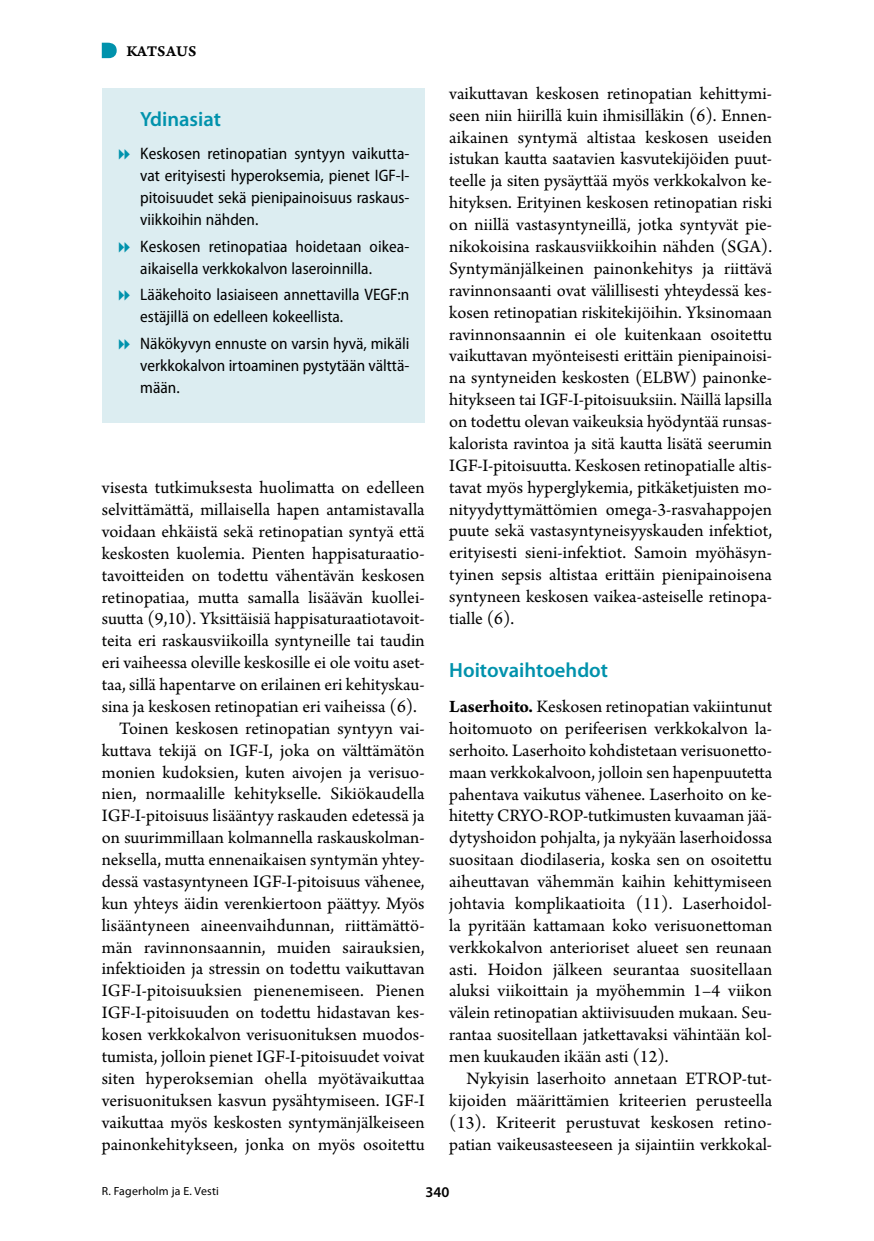
<style>
.page{position:relative;width:874px;height:1241px;background:#fff}
.page>*{position:absolute;margin:0;border:0;box-sizing:border-box;transform-origin:0 0}
.t1{font:600 20.65px "Myriad Pro";color:#0092ac}
.t2{font:18.38px/21.9px "Arno Pro";color:#000;text-align:justify}
.t3{font:semi-condensed 16.62px/21.9px "Myriad Pro";color:#000;text-align:justify}
.t4{font:15.75px "Arno Pro Smbd Caption";letter-spacing:.005em;color:#000}
.t5{font:600 14.88px "Myriad Pro";color:#000}
.t6{font:11.9px "Myriad Pro";letter-spacing:.02em;color:#000}
.s1{font-weight:700}
</style>
<div class="page">
<svg style="left:102px;top:43px;width:15px;height:15px"></svg>
<div style="left:102px;top:88px;width:322px;height:335px;background:#dcedf1"></div>
<p class="t4" style="left:126px;top:41px;width:71px">KATSAUS</p>
<p class="t1" style="left:140px;top:106px;width:82px">Ydinasiat</p>
<p class="t3" style="left:140px;top:142px;width:270px">Keskosen retinopatian syntyyn vaikutta‑ vat erityisesti hyperoksemia, pienet IGF-I&shy;pitoisuudet sekä pienipainoisuus raskaus‑ viikkoihin nähden.</p>
<p class="t3" style="left:140px;top:235px;width:269px">Keskosen retinopatiaa hoidetaan oikea&shy;aikaisella verkkokalvon laseroinnilla.</p>
<p class="t3" style="left:140px;top:284px;width:270px">Lääkehoito lasiaiseen annettavilla VEGF:n estäjillä on edelleen kokeellista.</p>
<p class="t3" style="left:140px;top:332px;width:270px">Näkökyvyn ennuste on varsin hyvä, mikäli verkkokalvon irtoaminen pystytään välttä‑ mään.</p>
<p class="t2" style="left:102px;top:477px;width:324px">visesta tutkimuksesta huolimatta on edelleen</p>
<p class="t2" style="left:102px;top:499px;width:324px">selvittämättä, millaisella hapen antamistavalla</p>
<p class="t2" style="left:102px;top:521px;width:324px">voidaan ehkäistä sekä retinopatian syntyä että</p>
<p class="t2" style="left:102px;top:543px;width:323px">keskosten kuolemia. Pienten happisaturaatio-</p>
<p class="t2" style="left:102px;top:565px;width:324px">tavoitteiden on todettu vähentävän keskosen</p>
<p class="t2" style="left:102px;top:587px;width:324px">retinopatiaa, mutta samalla lisäävän kuollei-</p>
<p class="t2" style="left:102px;top:608px;width:324px">suutta (9,10). Yksittäisiä happisaturaatiotavoit-</p>
<p class="t2" style="left:102px;top:630px;width:324px">teita eri raskausviikoilla syntyneille tai taudin</p>
<p class="t2" style="left:102px;top:652px;width:324px">eri vaiheessa oleville keskosille ei ole voitu aset-</p>
<p class="t2" style="left:102px;top:674px;width:324px">taa, sillä hapentarve on erilainen eri kehityskau-</p>
<p class="t2" style="left:102px;top:696px;width:316px">sina ja keskosen retinopatian eri vaiheissa (6).</p>
<p class="t2" style="left:119px;top:718px;width:307px">Toinen keskosen retinopatian syntyyn vai-</p>
<p class="t2" style="left:102px;top:740px;width:324px">kuttava tekijä on IGF-I, joka on välttämätön</p>
<p class="t2" style="left:102px;top:762px;width:324px">monien kudoksien, kuten aivojen ja verisuo-</p>
<p class="t2" style="left:102px;top:783px;width:324px">nien, normaalille kehitykselle. Sikiökaudella</p>
<p class="t2" style="left:102px;top:805px;width:324px">IGF-I-pitoisuus lisääntyy raskauden edetessä ja</p>
<p class="t2" style="left:102px;top:827px;width:324px">on suurimmillaan kolmannella raskauskolman-</p>
<p class="t2" style="left:102px;top:849px;width:324px">neksella, mutta ennenaikaisen syntymän yhtey-</p>
<p class="t2" style="left:102px;top:871px;width:324px">dessä vastasyntyneen IGF-I-pitoisuus vähenee,</p>
<p class="t2" style="left:102px;top:893px;width:324px">kun yhteys äidin verenkiertoon päättyy. Myös</p>
<p class="t2" style="left:102px;top:915px;width:324px">lisääntyneen aineenvaihdunnan, riittämättö-</p>
<p class="t2" style="left:102px;top:936px;width:324px">män ravinnonsaannin, muiden sairauksien,</p>
<p class="t2" style="left:102px;top:958px;width:324px">infektioiden ja stressin on todettu vaikuttavan</p>
<p class="t2" style="left:102px;top:980px;width:324px">IGF-I-pitoisuuksien pienenemiseen. Pienen</p>
<p class="t2" style="left:102px;top:1002px;width:324px">IGF-I-pitoisuuden on todettu hidastavan kes-</p>
<p class="t2" style="left:102px;top:1024px;width:324px">kosen verkkokalvon verisuonituksen muodos-</p>
<p class="t2" style="left:102px;top:1046px;width:324px">tumista, jolloin pienet IGF-I-pitoisuudet voivat</p>
<p class="t2" style="left:102px;top:1068px;width:324px">siten hyperoksemian ohella myötävaikuttaa</p>
<p class="t2" style="left:102px;top:1090px;width:324px">verisuonituksen kasvun pysähtymiseen. IGF-I</p>
<p class="t2" style="left:102px;top:1111px;width:324px">vaikuttaa myös keskosten syntymänjälkeiseen</p>
<p class="t2" style="left:102px;top:1133px;width:324px">painonkehitykseen, jonka on myös osoitettu</p>
<p class="t2" style="left:449px;top:83px;width:324px">vaikuttavan keskosen retinopatian kehittymi&shy;seen niin hiirillä kuin ihmisilläkin (6). Ennen&shy;aikainen syntymä altistaa keskosen useiden istukan kautta saatavien kasvutekijöiden puut&shy;teelle ja siten pysäyttää myös verkkokalvon ke&shy;hityksen. Erityinen keskosen retinopatian riski on niillä vastasyntyneillä, jotka syntyvät pie&shy;nikokoisina raskausviikkoihin nähden (SGA).<br>Syntymänjälkeinen painonkehitys ja riittävä ravinnonsaanti ovat välillisesti yhteydessä kes&shy;kosen retinopatian riskitekijöihin. Yksinomaan ravinnonsaannin ei ole kuitenkaan osoitettu vaikuttavan myönteisesti erittäin pienipainoisi&shy;na syntyneiden keskosten (ELBW) painonke&shy;hitykseen tai IGF-I-pitoisuuksiin. Näillä lapsilla on todettu olevan vaikeuksia hyödyntää runsas&shy;kalorista ravintoa ja sitä kautta lisätä seerumin IGF-I-pitoisuutta. Keskosen retinopatialle altis&shy;tavat myös hyperglykemia, pitkäketjuisten mo&shy;nityydyttymättömien omega-3-rasvahappojen puute sekä vastasyntyneisyyskauden infektiot, erityisesti sieni-infektiot. Samoin myöhäsyn&shy;tyinen sepsis altistaa erittäin pienipainoisena syntyneen keskosen vaikea-asteiselle retinopa&shy;tialle (6).</p>
<p class="t1" style="left:449px;top:656px;width:160px">Hoitovaihtoehdot</p>
<p class="t2" style="left:449px;top:696px;width:324px"><span class="s1">Laserhoito.</span> Keskosen retinopatian vakiintunut hoitomuoto on perifeerisen verkkokalvon la&shy;serhoito. Laserhoito kohdistetaan verisuonetto&shy;maan verkkokalvoon, jolloin sen hapenpuutetta pahentava vaikutus vähenee. Laserhoito on ke&shy;hitetty CRYO-ROP-tutkimusten kuvaaman jää&shy;dytyshoidon pohjalta, ja nykyään laserhoidossa suositaan diodilaseria, koska sen on osoitettu aiheuttavan vähemmän kaihin kehittymiseen johtavia komplikaatioita (11). Laserhoidol&shy;la pyritään kattamaan koko verisuonettoman verkkokalvon anterioriset alueet sen reunaan asti. Hoidon jälkeen seurantaa suositellaan aluksi viikoittain ja myöhemmin 1–4 viikon välein retinopatian aktiivisuuden mukaan. Seu&shy;rantaa suositellaan jatkettavaksi vähintään kol&shy;men kuukauden ikään asti (12).</p>
<p class="t2" style="left:449px;top:1068px;width:324px;text-indent:17px">Nykyisin laserhoito annetaan ETROP-tut&shy;kijoiden määrittämien kriteerien perusteella (13). Kriteerit perustuvat keskosen retino&shy;patian vaikeusasteeseen ja sijaintiin verkkokal-</p>
<p class="t6" style="left:102px;top:1183px;width:119px">R. Fagerholm ja E. Vesti</p>
<p class="t5" style="left:425px;top:1182px;width:25px">340</p>
</div>
